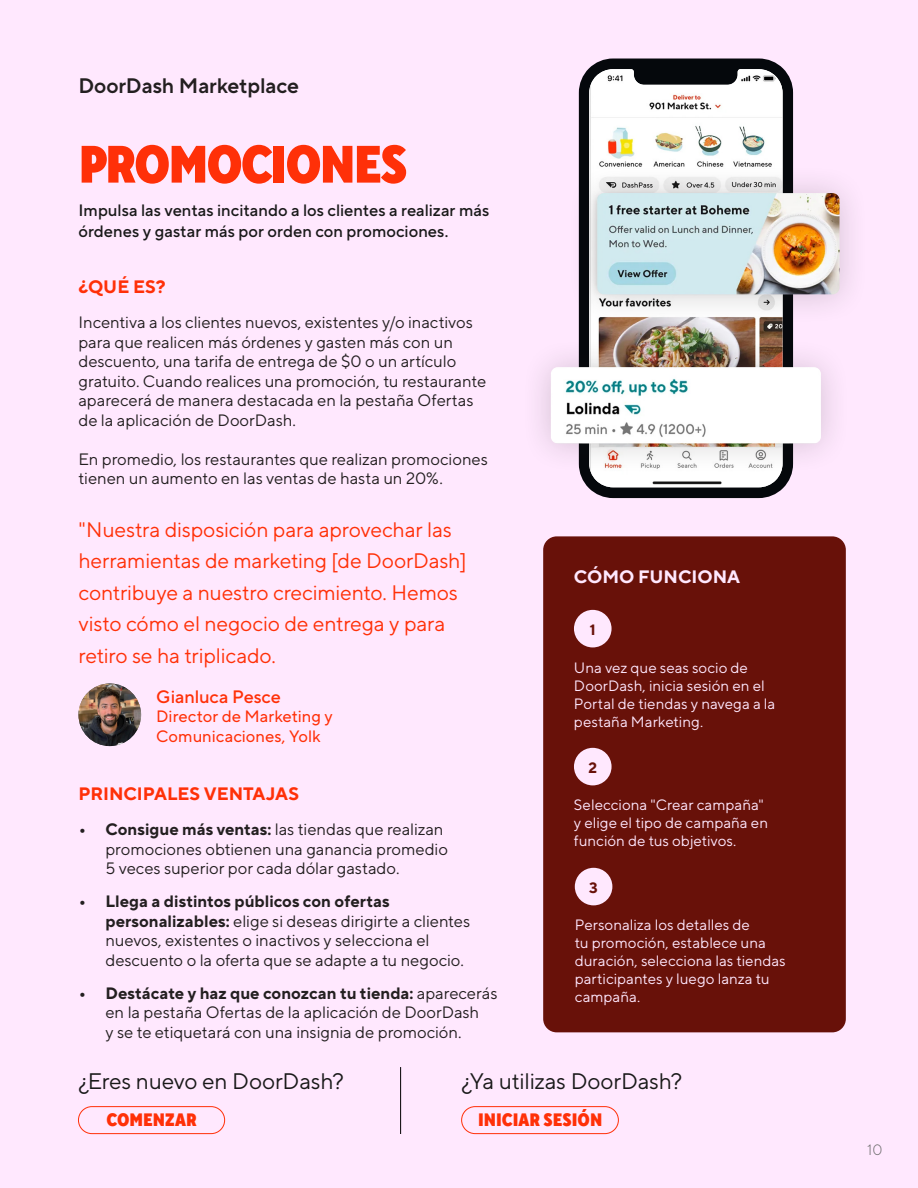
<style>
.page{position:relative;width:918px;height:1188px;background:#ffe8fe}
.page>*{position:absolute;margin:0;border:0;box-sizing:border-box;transform-origin:0 0}
.Page_Heading{font:900 52.5px "TT Norms Pro Cond";letter-spacing:-.035em;color:#ff3008}
.Page_Heading-2{font:22.5px "TT Norms Pro";letter-spacing:-.01em;color:#191919}
.Page_Heading-3{font:21px/31.5px "TT Norms Pro";letter-spacing:-.005em;color:#ff3008}
.Page_Heading-4{font:600 21px "TT Norms Pro";letter-spacing:-.005em;color:#231f20}
.t1{font:700 18px "TT Norms Pro";color:#ff3008}
.Bulleted_paragraph{font:900 18px "TT Norms Pro Cond";color:#ff3008}
.Page_Heading-5{font:500 18px "TT Norms Pro";color:#ff3008}
.Page_Heading-6{font:700 18px "TT Norms Pro";color:#ffe8fe}
.t2{font:16.5px/19.5px "TT Norms Pro";color:#231f20}
.Page_Heading-7{font:500 16.5px/21px "TT Norms Pro";color:#191919}
.Page_Heading-8{font:16.5px/19.5px "TT Norms Pro";color:#ff3008}
.Bulleted_paragraph-2{font:15px/18px "TT Norms Pro";letter-spacing:.005em;color:#ffe8fe}
.Bulleted_paragraph-3{font:700 15px "TT Norms Pro";color:#681109}
.t3{font:300 15px "TT Norms";color:#696969}
.s1{font-weight:700}
</style>
<div class="page">
<div style="left:543px;top:536px;width:303px;height:496px;background:#681109;border-radius:14px"></div>
<svg style="left:579px;top:59px;width:214px;height:439px;fill:#05080c"></svg>
<svg style="left:582px;top:62px;width:207px;height:432px;background:#1d1e24"></svg>
<img style="left:589px;top:69px;width:194px;height:418px">
<div style="left:520px;top:337px;width:332px;height:138px;background:#231f20;opacity:.2"></div>
<img style="left:551px;top:367px;width:270px;height:76px">
<div style="left:566px;top:163px;width:305px;height:163px;background:#231f20;opacity:.2"></div>
<img style="left:597px;top:193px;width:243px;height:101px">
<div style="left:574px;top:610px;width:38px;height:37px;background:#ffe8fe;border-radius:50%"></div>
<div style="left:574px;top:748px;width:38px;height:37px;background:#ffe8fe;border-radius:50%"></div>
<div style="left:575px;top:868px;width:37px;height:37px;background:#ffe8fe;border-radius:50%"></div>
<img style="left:78px;top:683px;width:63px;height:63px;border-radius:31px">
<div style="left:78px;top:1106px;width:147px;height:28px;border:1px solid #ff3008;border-radius:14px"></div>
<div style="left:461px;top:1106px;width:158px;height:28px;border:1px solid #ff3008;border-radius:14px"></div>
<hr style="left:400px;top:1067px;width:1px;height:67px;background:#000">
<p class="Page_Heading-4" style="left:78px;top:70px;width:222px">DoorDash Marketplace</p>
<p class="Page_Heading" style="left:78px;top:124px;width:330px">PROMOCIONES</p>
<p class="Page_Heading-7" style="left:78px;top:198px;width:412px">Impulsa las ventas incitando a los clientes a realizar más órdenes y gastar más por orden con promociones.</p>
<p class="t1" style="left:78px;top:273px;width:89px">¿QUÉ ES?</p>
<p class="t2" style="left:78px;top:311px;width:409px">Incentiva a los clientes nuevos, existentes y/o inactivos para que realicen más órdenes y gasten más con un descuento, una tarifa de entrega de $0 o un artículo gratuito. Cuando realices una promoción, tu restaurante aparecerá de manera destacada en la pestaña Ofertas de la aplicación de DoorDash.</p>
<p class="t2" style="left:78px;top:448px;width:411px">En promedio, los restaurantes que realizan promociones tienen un aumento en las ventas de hasta un 20%.</p>
<p class="Page_Heading-3" style="left:78px;top:512px;width:390px">"Nuestra disposición para aprovechar las herramientas de marketing [de DoorDash] contribuye a nuestro crecimiento. Hemos visto cómo el negocio de entrega y para retiro se ha triplicado.</p>
<p class="Page_Heading-5" style="left:156px;top:683px;width:126px">Gianluca Pesce</p>
<p class="Page_Heading-8" style="left:156px;top:706px;width:178px">Director de Marketing y<br>Comunicaciones, Yolk</p>
<p class="t1" style="left:78px;top:780px;width:222px">PRINCIPALES VENTAJAS</p>
<p class="t2" style="left:105px;top:818px;width:344px;text-indent:-27px"><span class="s1">• Consigue más ventas:</span> las tiendas que realizan promociones obtienen una ganancia promedio<br>5 veces superior por cada dólar gastado.</p>
<p class="t2" style="left:105px;top:890px;width:366px;text-indent:-27px"><span class="s1">• Llega a distintos públicos con ofertas personalizables:</span> elige si deseas dirigirte a clientes nuevos, existentes o inactivos y selecciona el descuento o la oferta que se adapte a tu negocio.</p>
<p class="t2" style="left:78px;top:982px;width:421px;text-align:center"><span class="s1">• Destácate y haz que conozcan tu tienda:</span> aparecerás en la pestaña Ofertas de la aplicación de DoorDash<br>y se te etiquetará con una insignia de promoción.</p>
<p class="Page_Heading-6" style="left:574px;top:563px;width:168px">CÓMO FUNCIONA</p>
<p class="Bulleted_paragraph-3" style="left:590px;top:619px;width:7px">1</p>
<p class="Bulleted_paragraph-2" style="left:574px;top:658px;width:203px">Una vez que seas socio de<br>DoorDash, inicia sesión en el<br>Portal de tiendas y navega a la pestaña Marketing.</p>
<p class="Bulleted_paragraph-3" style="left:588px;top:757px;width:10px">2</p>
<p class="Bulleted_paragraph-2" style="left:574px;top:795px;width:196px">Selecciona "Crear campaña" y elige el tipo de campaña en función de tus objetivos.</p>
<p class="Bulleted_paragraph-3" style="left:589px;top:877px;width:10px">3</p>
<p class="Bulleted_paragraph-2" style="left:575px;top:915px;width:212px">Personaliza los detalles de<br>tu promoción, establece una duración, selecciona las tiendas participantes y luego lanza tu campaña.</p>
<p class="Page_Heading-2" style="left:78px;top:1064px;width:267px">¿Eres nuevo en DoorDash?</p>
<p class="Page_Heading-2" style="left:462px;top:1064px;width:222px">¿Ya utilizas DoorDash?</p>
<p class="Bulleted_paragraph" style="left:106px;top:1106px;width:92px">COMENZAR</p>
<p class="Bulleted_paragraph" style="left:478px;top:1106px;width:126px">INICIAR SESIÓN</p>
<p class="t3" style="left:867px;top:1141px;width:17px">10</p>
</div>
